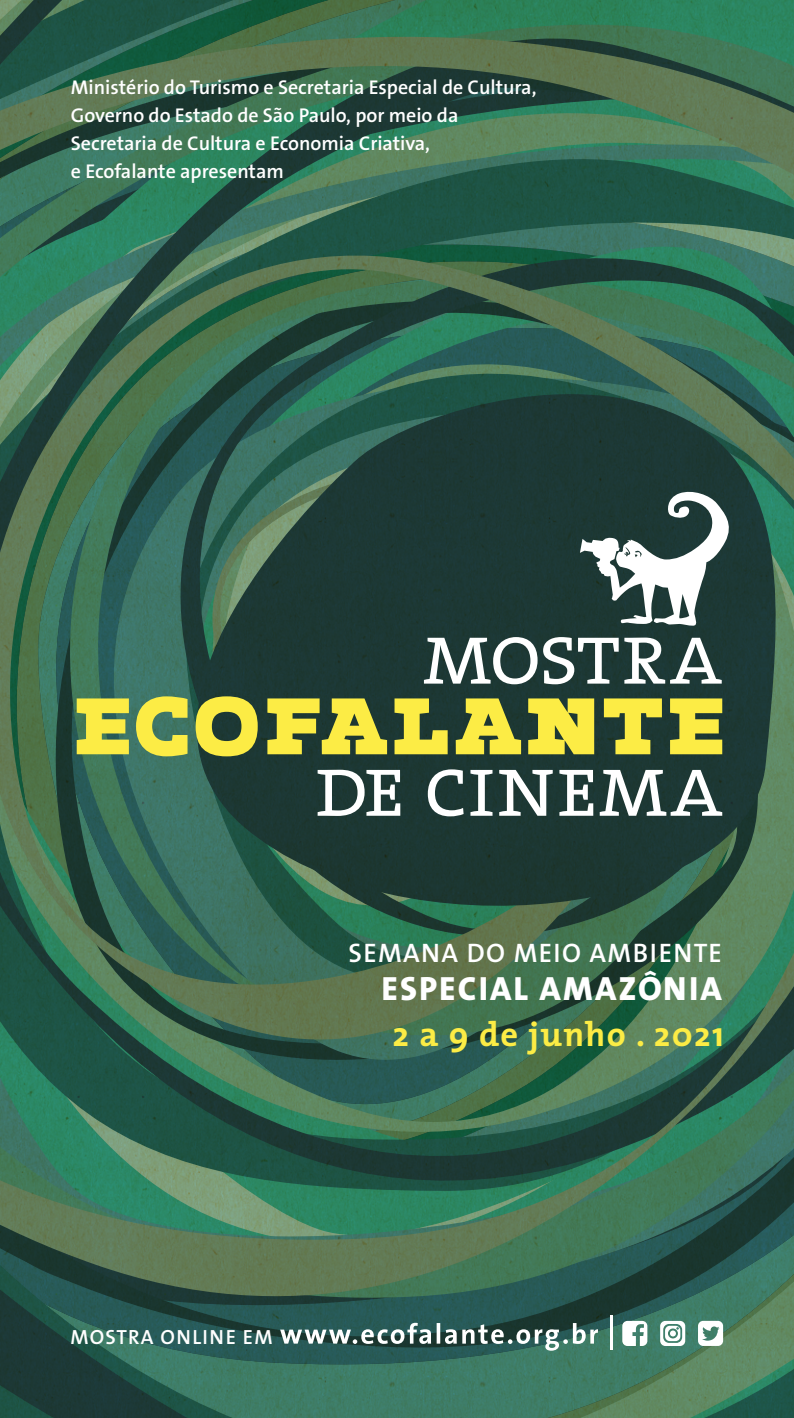
<style>
.page{position:relative;width:794px;height:1418px;background:#fff}
.page>*{position:absolute;margin:0;border:0;box-sizing:border-box;transform-origin:0 0}
.t1{font:700 34.4px "T Mix";letter-spacing:.04em;color:#fcec45}
.t2{font:800 33.6px "The Sans B8";letter-spacing:.06em;color:#fff}
.t3{font:600 26.8px "The Sans B6";letter-spacing:.05em;color:#fff}
.t4{font:600 20.4px "The Sans B6";letter-spacing:.06em;color:#fff}
.t5{font:600 20px/28px "The Sans B6";color:#fff}
</style>
<div class="page">
<img style="left:0;top:0;width:794px;height:1417px">
<svg style="left:77px;top:698px;width:52px;height:56px;background:#d0d04a"></svg>
<svg style="left:136px;top:696px;width:51px;height:60px;background:#b5bf51"></svg>
<svg style="left:196px;top:696px;width:62px;height:60px;background:#acac3f"></svg>
<svg style="left:267px;top:698px;width:120px;height:56px;background:#aead3e"></svg>
<svg style="left:394px;top:698px;width:53px;height:56px;background:#a5a63e"></svg>
<svg style="left:670px;top:698px;width:52px;height:56px;background:#cac341"></svg>
<svg style="left:528px;top:698px;width:66px;height:56px;background:#dad142"></svg>
<svg style="left:456px;top:698px;width:65px;height:56px;background:#adac3e"></svg>
<svg style="left:604px;top:698px;width:58px;height:56px;background:#a0a23e"></svg>
<svg style="left:318px;top:762px;width:89px;height:54px"></svg>
<svg style="left:428px;top:769px;width:35px;height:47px"></svg>
<svg style="left:470px;top:770px;width:22px;height:45px"></svg>
<svg style="left:499px;top:770px;width:54px;height:45px"></svg>
<svg style="left:559px;top:770px;width:34px;height:45px"></svg>
<svg style="left:599px;top:770px;width:123px;height:45px"></svg>
<svg style="left:580px;top:489px;width:154px;height:137px"></svg>
<svg style="left:424px;top:637px;width:113px;height:47px"></svg>
<svg style="left:543px;top:637px;width:75px;height:47px"></svg>
<svg style="left:624px;top:637px;width:97px;height:46px"></svg>
<svg style="left:280px;top:1322px;width:318px;height:28px"></svg>
<svg style="left:622px;top:1320px;width:25px;height:25px"></svg>
<svg style="left:660px;top:1320px;width:25px;height:25px"></svg>
<svg style="left:698px;top:1320px;width:25px;height:25px"></svg>
<hr style="left:610px;top:1315px;width:2px;height:34px;background:#fff">
<p class="t5" style="left:71px;top:74px;width:467px">Ministério do Turismo e Secretaria Especial de Cultura, Governo do Estado de São Paulo, por meio da Secretaria de Cultura e Economia Criativa,<br>e Ecofalante apresentam</p>
<h3 class="t3" style="left:348px;top:938px;width:375px">SEMANA DO MEIO AMBIENTE</h3>
<h2 class="t2" style="left:382px;top:970px;width:342px">ESPECIAL AMAZÔNIA</h2>
<h1 class="t1" style="left:392px;top:1006px;width:333px">2 a 9 de junho . 2021</h1>
<p class="t4" style="left:70px;top:1325px;width:204px">MOSTRA ONLINE EM</p>
</div>
